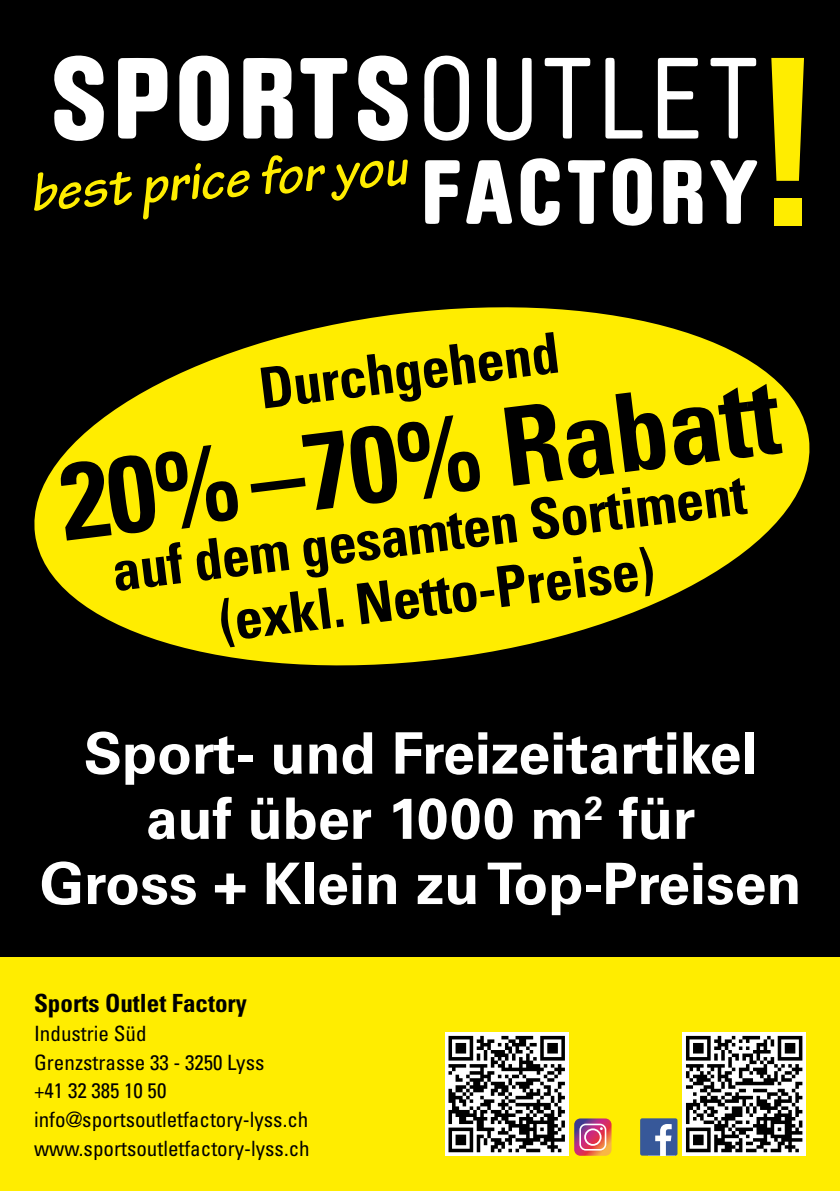
<style>
.page{position:relative;width:840px;height:1191px;background:#fff}
.page>*{position:absolute;margin:0;border:0;box-sizing:border-box;transform-origin:0 0}
.t1{font:700 condensed 108.6px "Univers LT Std";color:#000}
.t2{font:700 57.2px/65.2px "Univers LT Std";color:#fff;text-align:center}
.t3{font:700 condensed 56.4px/62.8px "Univers LT Std";color:#000;text-align:center}
.t4{font:700 condensed 25px "Univers LT Std";color:#000}
.t5{font:condensed 21px/28.8px "Univers LT Std";color:#000}
</style>
<div class="page">
<div style="left:0;top:0;width:839px;height:968px;background:#000"></div>
<div style="left:0;top:957px;width:839px;height:234px;background:#ffed00"></div>
<svg style="left:445px;top:1032px;width:123px;height:123px;background:#f3f3f3"></svg>
<svg style="left:448px;top:1036px;width:116px;height:116px;background:#7c7c7c"></svg>
<svg style="left:574px;top:1118px;width:37px;height:37px"></svg>
<svg style="left:682px;top:1032px;width:123px;height:123px;background:#f6f6f6"></svg>
<svg style="left:685px;top:1036px;width:117px;height:116px;background:#808080"></svg>
<svg style="left:640px;top:1118px;width:37px;height:37px"></svg>
<svg style="left:771px;top:58px;width:32px;height:123px;background:#dacb00"></svg>
<svg style="left:243px;top:58px;width:49px;height:81px"></svg>
<svg style="left:179px;top:56px;width:50px;height:85px"></svg>
<svg style="left:358px;top:56px;width:50px;height:85px"></svg>
<svg style="left:54px;top:56px;width:50px;height:85px"></svg>
<svg style="left:118px;top:58px;width:49px;height:81px"></svg>
<svg style="left:663px;top:160px;width:39px;height:64px"></svg>
<svg style="left:612px;top:158px;width:40px;height:68px"></svg>
<svg style="left:300px;top:58px;width:47px;height:80px"></svg>
<svg style="left:466px;top:160px;width:46px;height:64px"></svg>
<svg style="left:424px;top:56px;width:45px;height:85px"></svg>
<svg style="left:487px;top:58px;width:44px;height:83px"></svg>
<svg style="left:520px;top:158px;width:40px;height:68px"></svg>
<svg style="left:657px;top:58px;width:41px;height:80px"></svg>
<svg style="left:425px;top:160px;width:34px;height:64px"></svg>
<svg style="left:710px;top:160px;width:47px;height:64px"></svg>
<svg style="left:568px;top:160px;width:36px;height:64px"></svg>
<svg style="left:544px;top:58px;width:46px;height:80px"></svg>
<svg style="left:710px;top:58px;width:45px;height:81px"></svg>
<svg style="left:605px;top:58px;width:37px;height:81px"></svg>
<div style="left:773px;top:198px;width:28px;height:28px;background:#ffed00"></div>
<svg style="left:34px;top:172px;width:98px;height:39px"></svg>
<svg style="left:331px;top:159px;width:76px;height:42px"></svg>
<svg style="left:262px;top:155px;width:63px;height:39px"></svg>
<svg style="left:143px;top:163px;width:107px;height:57px"></svg>
<svg style="left:34px;top:307px;width:776px;height:359px;fill:#ffed00"></svg>
<h3 class="t3" style="left:255px;top:357px;width:303px;rotate:-7deg">Durchgehend</h3>
<h1 class="t1" style="left:53px;top:436px;width:724px;rotate:-7deg">20%–70% Rabatt</h1>
<h3 class="t3" style="left:108px;top:540px;width:639px;rotate:-7deg">auf dem gesamten Sortiment (exkl. Netto-Preise)</h3>
<h2 class="t2" style="left:40px;top:721px;width:762px">Sport- und Freizeitartikel auf über 1000 m<sup>2</sup> für<br>Gross + Klein zu Top-Preisen</h2>
<p class="t4" style="left:34px;top:987px;width:214px">Sports Outlet Factory</p>
<p class="t5" style="left:34px;top:1018px;width:277px">Industrie Süd<br>Grenzstrasse 33 - 3250 Lyss<br>+41 32 385 10 50 info@sportsoutletfactory-lyss.ch www.sportsoutletfactory-lyss.ch</p>
</div>
